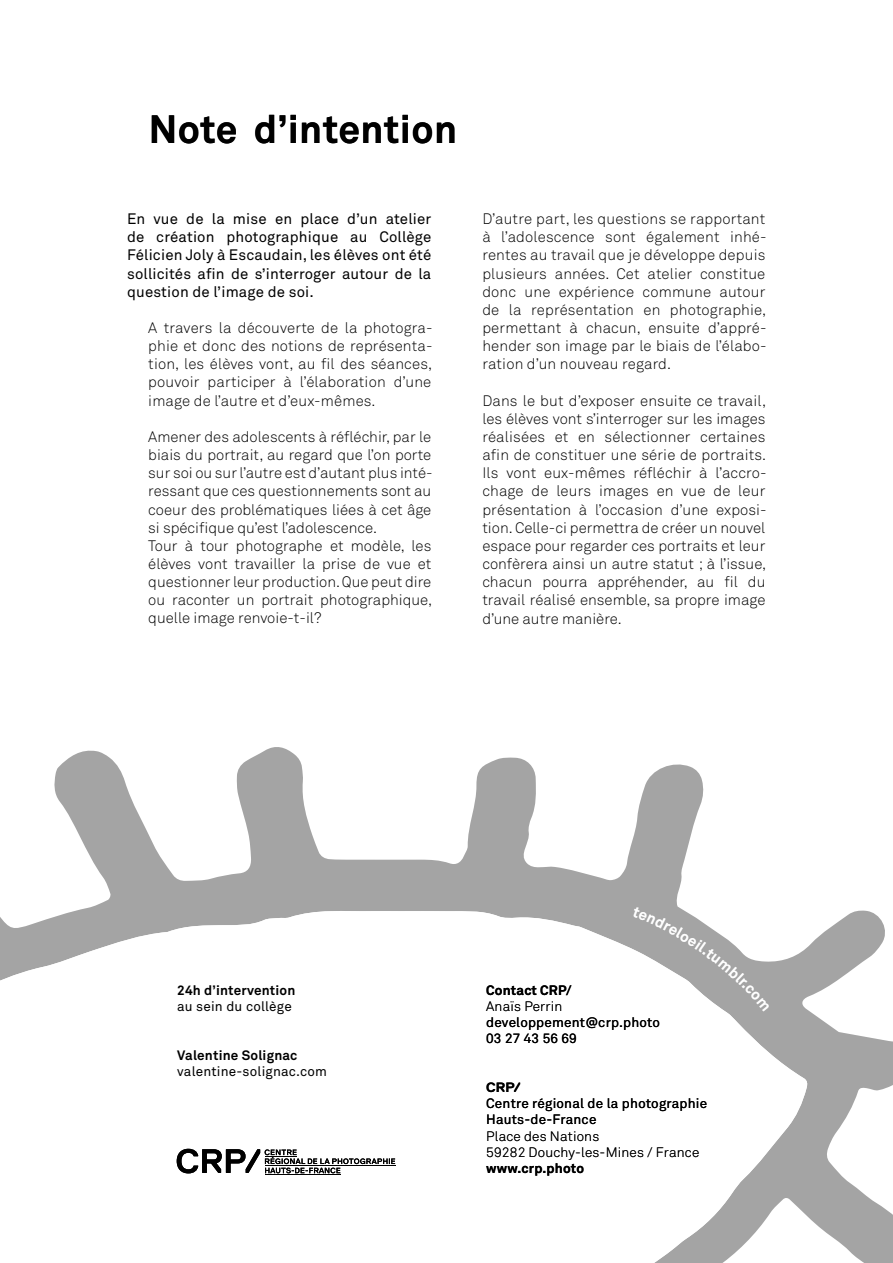
<style>
.page{position:relative;width:893px;height:1263px;background:#fff}
.page>*{position:absolute;margin:0;border:0;box-sizing:border-box;transform-origin:0 0}
.t1{font:700 39px "Akkurat";letter-spacing:.01em;color:#000}
.t2{font:300 15px/18.1px "Akkurat";color:#000;text-align:justify}
.t3{font:15px/18.1px "Akkurat";letter-spacing:.01em;color:#000;text-align:justify}
.t4{font:13.5px/16.2px "Akkurat";letter-spacing:.015em;color:#000}
.t5{font:700 13.5px "Akkurat";letter-spacing:.015em;color:#000}
.t6{font:300 13.5px/16.2px "Akkurat";letter-spacing:.015em;color:#000}
.t7{font:700 13.5px "Replica Pro";color:#000}
</style>
<div class="page">
<svg style="left:54px;top:747px;width:839px;height:516px"></svg>
<svg style="left:0;top:909px;width:808px;height:354px"></svg>
<svg style="left:632px;top:906px;width:138px;height:105px"></svg>
<h1 class="t1" style="left:149px;top:104px;width:310px">Note d’intention</h1>
<p class="t3" style="left:127px;top:210px;width:306px">En vue de la mise en place d’un atelier de création photographique au Collège Félicien Joly à Escaudain, les élèves ont été sollicités afin de s’interroger autour de la question de l’image de soi.</p>
<p class="t2" style="left:148px;top:319px;width:286px">A travers la découverte de la photogra&shy;phie et donc des notions de représenta&shy;tion, les élèves vont, au fil des séances, pouvoir participer à l’élaboration d’une image de l’autre et d’eux-mêmes.</p>
<p class="t2" style="left:148px;top:428px;width:286px;text-align:left">Amener des adolescents à réfléchir, par le biais du portrait, au regard que l’on porte sur soi ou sur l’autre est d’autant plus inté&shy;ressant que ces questionnements sont au coeur des problématiques liées à cet âge si spécifique qu’est l’adolescence.<br>Tour à tour photographe et modèle, les élèves vont travailler la prise de vue et questionner leur production. Que peut dire ou raconter un portrait photographique, quelle image renvoie-t-il?</p>
<p class="t2" style="left:482px;top:210px;width:286px">D’autre part, les questions se rapportant à l’adolescence sont également inhé&shy;rentes au travail que je développe depuis plusieurs années. Cet atelier constitue donc une expérience commune autour de la représentation en photographie, permettant à chacun, ensuite d’appré&shy;hender son image par le biais de l’élabo&shy;ration d’un nouveau regard.</p>
<p class="t2" style="left:482px;top:392px;width:286px">Dans le but d’exposer ensuite ce travail, les élèves vont s’interroger sur les images réalisées et en sélectionner certaines afin de constituer une série de portraits.<br>Ils vont eux-mêmes réfléchir à l’accro&shy;chage de leurs images en vue de leur présentation à l’occasion d’une exposi&shy;tion. Celle-ci permettra de créer un nouvel espace pour regarder ces portraits et leur confèrera ainsi un autre statut ; à l’issue, chacun pourra appréhender, au fil du travail réalisé ensemble, sa propre image d’une autre manière.</p>
<p class="t5" style="left:177px;top:981px;width:120px">24h d’intervention</p>
<p class="t4" style="left:177px;top:998px;width:116px">au sein du collège</p>
<p class="t5" style="left:177px;top:1046px;width:122px">Valentine Solignac</p>
<p class="t4" style="left:177px;top:1063px;width:151px">valentine-solignac.com</p>
<p class="t5" style="left:486px;top:981px;width:87px">Contact CRP/</p>
<p class="t6" style="left:486px;top:998px;width:78px">Anaïs Perrin</p>
<p class="t4" style="left:486px;top:1015px;width:175px">developpement@crp.photo<br>03 27 43 56 69</p>
<p class="t7" style="left:486px;top:1080px;width:36px">CRP/</p>
<p class="t4" style="left:486px;top:1096px;width:222px">Centre régional de la photographie<br>Hauts-de-France</p>
<p class="t6" style="left:486px;top:1128px;width:215px">Place des Nations<br>59282 Douchy-les-Mines / France</p>
<p class="t5" style="left:486px;top:1160px;width:99px">www.crp.photo</p>
</div>
